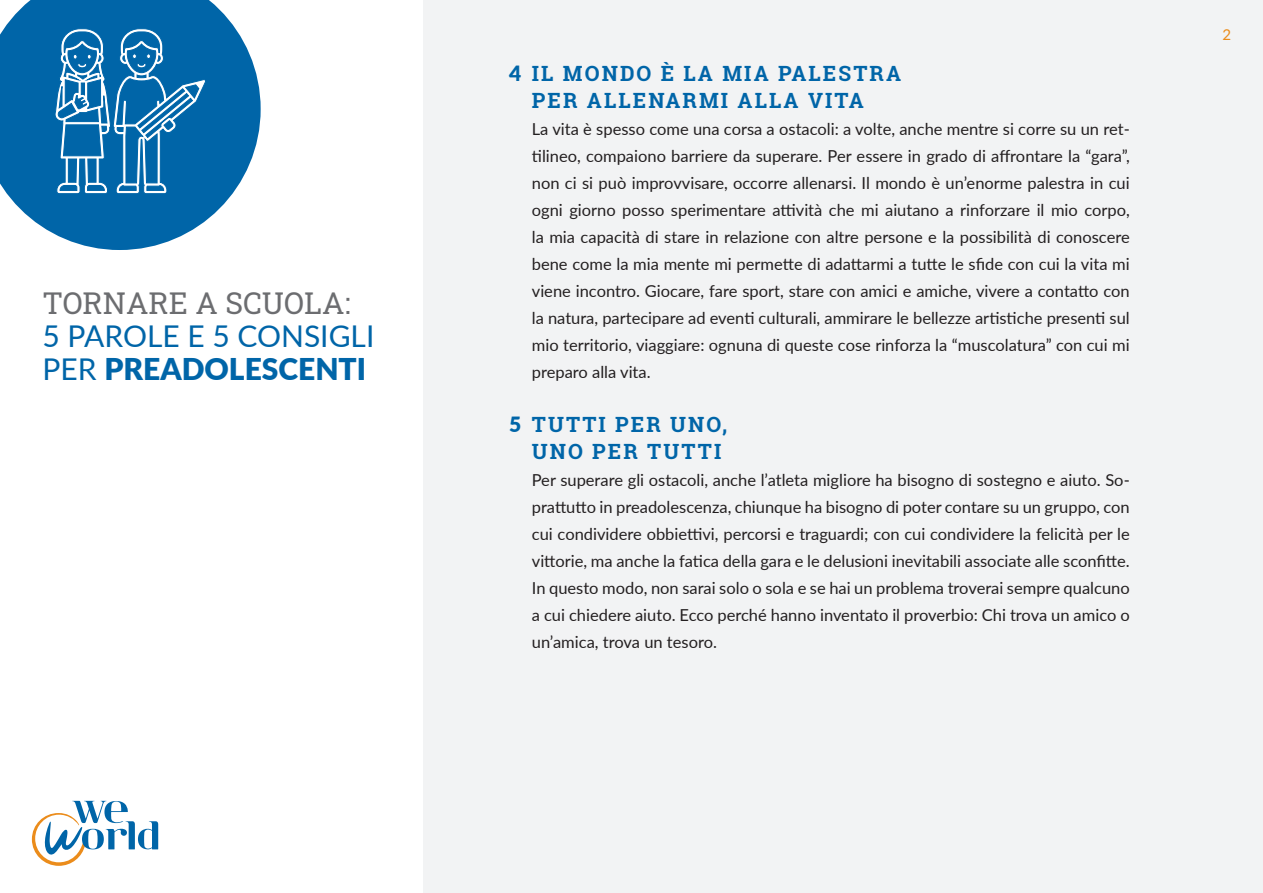
<style>
.page{position:relative;width:1263px;height:893px;background:#fff}
.page>*{position:absolute;margin:0;border:0;box-sizing:border-box;transform-origin:0 0}
.t1{font:30px "Lato";color:#0065a8}
.t2{font:900 30px "Lato";color:#0065a8}
.t3{font:30px "Roboto Slab";color:#6c6d70}
.title_preadolescenti{font:700 21px "Roboto Slab";letter-spacing:.1em;color:#0065a8}
.number_preadolescent{font:900 21px "Lato";color:#0065a8}
.testo_12-18{font:16.5px/27px "Lato";color:#231f20;text-align:justify}
.t4{font:15px "Lato";color:#eb8c1b}
.s1{font-weight:400}
</style>
<div class="page">
<div style="left:423px;top:0;width:840px;height:893px;background:#f2f3f4"></div>
<svg style="left:32px;top:801px;width:126px;height:65px"></svg>
<svg style="left:0;top:0;width:261px;height:250px;fill:#0065a8"></svg>
<svg style="left:54px;top:28px;width:153px;height:217px;background:#277cb5"></svg>
<p class="t3" style="left:43px;top:283px;width:310px">TORNARE A SCUOLA:</p>
<p class="t1" style="left:43px;top:315px;width:333px">5 PAROLE E 5 CONSIGLI</p>
<p class="t2" style="left:43px;top:347px;width:325px"><span class="s1">PER</span> PREADOLESCENTI</p>
<p class="number_preadolescent" style="left:509px;top:58px;width:14px">4</p>
<p class="number_preadolescent" style="left:509px;top:409px;width:14px">5</p>
<p class="title_preadolescenti" style="left:532px;top:59px;width:371px">IL MONDO È LA MIA PALESTRA</p>
<p class="title_preadolescenti" style="left:532px;top:86px;width:334px">PER ALLENARMI ALLA VITA</p>
<p class="testo_12-18" style="left:532px;top:115px;width:599px">La vita è spesso come una corsa a ostacoli: a volte, anche mentre si corre su un ret&shy;tilineo, compaiono barriere da superare. Per essere in grado di affrontare la “gara”, non ci si può improvvisare, occorre allenarsi. Il mondo è un’enorme palestra in cui ogni giorno posso sperimentare attività che mi aiutano a rinforzare il mio corpo, la mia capacità di stare in relazione con altre persone e la possibilità di conoscere bene come la mia mente mi permette di adattarmi a tutte le sfide con cui la vita mi viene incontro. Giocare, fare sport, stare con amici e amiche, vivere a contatto con la natura, partecipare ad eventi culturali, ammirare le bellezze artistiche presenti sul mio territorio, viaggiare: ognuna di queste cose rinforza la “muscolatura” con cui mi preparo alla vita.</p>
<p class="title_preadolescenti" style="left:532px;top:410px;width:197px">TUTTI PER UNO,</p>
<p class="title_preadolescenti" style="left:532px;top:437px;width:191px">UNO PER TUTTI</p>
<p class="testo_12-18" style="left:532px;top:466px;width:599px">Per superare gli ostacoli, anche l’atleta migliore ha bisogno di sostegno e aiuto. So&shy;prattutto in preadolescenza, chiunque ha bisogno di poter contare su un gruppo, con cui condividere obbiettivi, percorsi e traguardi; con cui condividere la felicità per le vittorie, ma anche la fatica della gara e le delusioni inevitabili associate alle sconfitte.<br>In questo modo, non sarai solo o sola e se hai un problema troverai sempre qualcuno a cui chiedere aiuto. Ecco perché hanno inventato il proverbio: Chi trova un amico o un’amica, trova un tesoro.</p>
<p class="t4" style="left:1222px;top:24px;width:10px">2</p>
</div>
